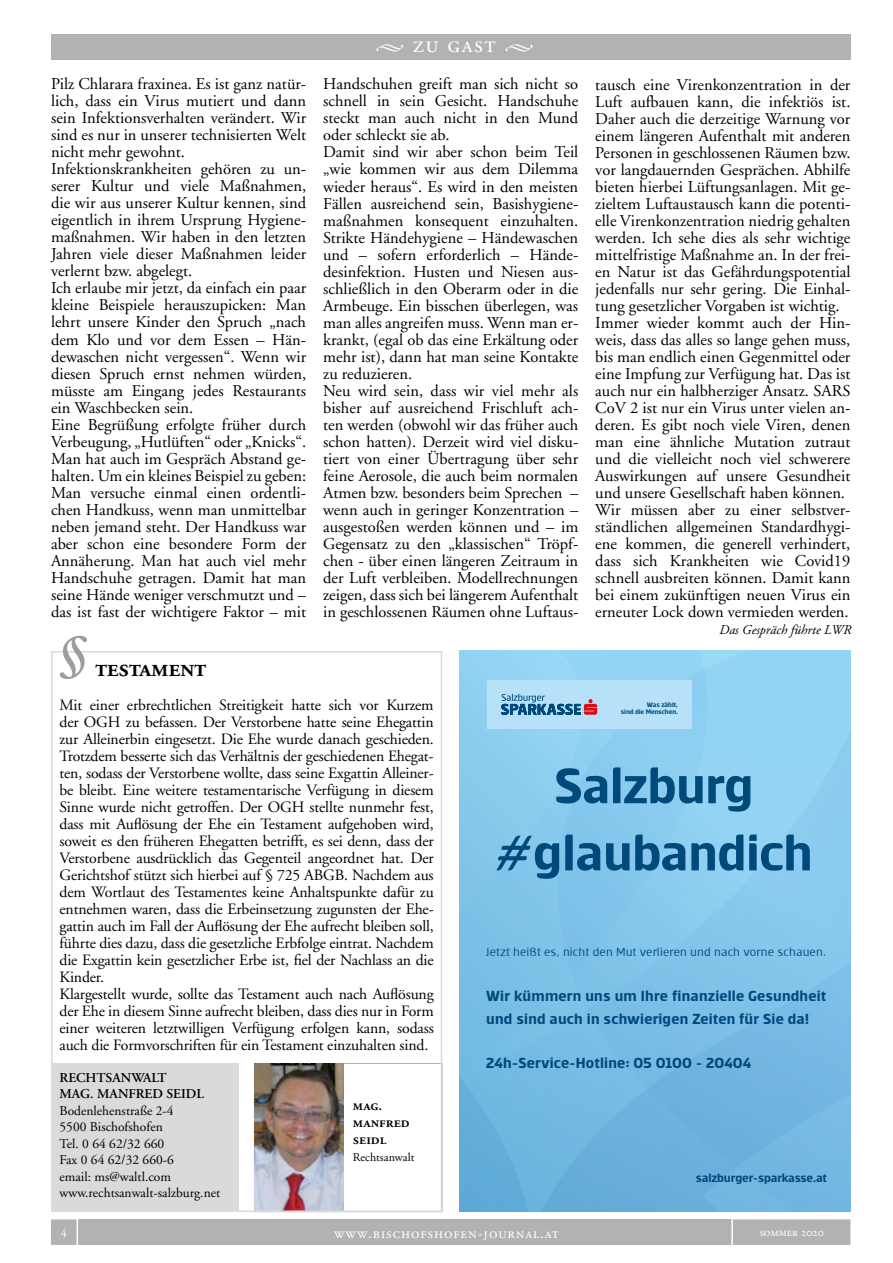
<style>
.page{position:relative;width:893px;height:1263px;background:#fff}
.page>*{position:absolute;margin:0;border:0;box-sizing:border-box;transform-origin:0 0}
.t1{font:700 54.3px/67.2px "Erste";letter-spacing:-.01em;color:#00497b;text-align:center}
.t2{font:600 25.5px "Adobe Garamond Exp";letter-spacing:-.02em;color:#000}
.t3{font:24px "Adobe Garamond Exp";letter-spacing:.06em;color:#fff}
.t4{font:16.5px/17px "Adobe Garamond";color:#000}
.t5{font:700 15.9px/22.4px "Erste";letter-spacing:.01em;color:#00497b}
.t6{font:15.75px/17px "Adobe Garamond";letter-spacing:-.01em;color:#000}
.t7{font:15px "Adobe Garamond Exp";letter-spacing:.06em;color:#fff}
.t8{font:600 15px/17px "Adobe Garamond Exp";color:#000}
.t9{font:13.5px/16.5px "Adobe Garamond";color:#000}
.t10{font:600 13.5px/16.5px "Adobe Garamond";color:#000}
.t11{font:italic 13.5px "Adobe Garamond";color:#000}
.t12{font:12.75px "Erste";letter-spacing:.01em;color:#00497b}
.t13{font:700 12.75px "Erste";letter-spacing:-.015em;color:#00497b}
.t14{font:12px "Adobe Garamond";color:#000}
.t15{font:12px "Adobe Garamond Exp";color:#fff}
.t16{font:12px "Adobe Garamond";color:#fff}
.t17{font:700 7.05px/7.8px "Erste";letter-spacing:-.01em;color:#00497b;text-align:right}
.s1{font-family:"Minion Pro";font-size:18px}
</style>
<div class="page">
<div style="left:51px;top:34px;width:799px;height:26px;background:#b3b2b2"></div>
<div style="left:51px;top:1219px;width:799px;height:26px;background:#b3b2b2"></div>
<svg style="left:51px;top:1219px;width:27px;height:26px"></svg>
<svg style="left:459px;top:651px;width:391px;height:561px;background:#7fc2e8"></svg>
<div style="left:487px;top:679px;width:205px;height:49px;background:#bce4fa"></div>
<svg style="left:501px;top:694px;width:96px;height:21px"></svg>
<svg style="left:459px;top:651px;width:6px;height:4px"></svg>
<svg style="left:731px;top:1219px;width:120px;height:26px"></svg>
<img style="left:254px;top:1063px;width:89px;height:146px">
<div style="left:51px;top:1063px;width:187px;height:149px;background:#dadada"></div>
<div style="left:51px;top:651px;width:391px;height:561px;border:2px solid #dadada"></div>
<svg style="left:59px;top:635px;width:28px;height:44px"></svg>
<h3 class="t3" style="left:375px;top:35px;width:160px"><span class="s1">•</span> zu gast <span class="s1">•</span></h3>
<p class="t4" style="left:51px;top:76px;width:257px">Pilz Chlarara fraxinea. Es ist ganz natür&shy;lich, dass ein Virus mutiert und dann sein Infektionsverhalten verändert. Wir sind es nur in unserer technisierten Welt nicht mehr gewohnt.<br>Infektionskrankheiten gehören zu un&shy;serer Kultur und viele Maßnahmen, die wir aus unserer Kultur kennen, sind eigentlich in ihrem Ursprung Hygiene&shy;maßnahmen. Wir haben in den letzten Jahren viele dieser Maßnahmen leider verlernt bzw. abgelegt.<br>Ich erlaube mir jetzt, da einfach ein paar kleine Beispiele herauszupicken: Man lehrt unsere Kinder den Spruch „nach dem Klo und vor dem Essen – Hän&shy;dewaschen nicht vergessen“. Wenn wir diesen Spruch ernst nehmen würden, müsste am Eingang jedes Restaurants ein Waschbecken sein.<br>Eine Begrüßung erfolgte früher durch Verbeugung, „Hutlüften“ oder „Knicks“.<br>Man hat auch im Gespräch Abstand ge&shy;halten. Um ein kleines Beispiel zu geben:<br>Man versuche einmal einen ordentli&shy;chen Handkuss, wenn man unmittelbar neben jemand steht. Der Handkuss war aber schon eine besondere Form der Annäherung. Man hat auch viel mehr Handschuhe getragen. Damit hat man seine Hände weniger verschmutzt und – das ist fast der wichtigere Faktor – mit</p>
<p class="t4" style="left:323px;top:76px;width:257px">Handschuhen greift man sich nicht so schnell in sein Gesicht. Handschuhe steckt man auch nicht in den Mund oder schleckt sie ab.<br>Damit sind wir aber schon beim Teil „wie kommen wir aus dem Dilemma wieder heraus“. Es wird in den meisten Fällen ausreichend sein, Basishygiene&shy;maßnahmen konsequent einzuhalten.<br>Strikte Händehygiene – Händewaschen und – sofern erforderlich – Hände&shy;desinfektion. Husten und Niesen aus&shy;schließlich in den Oberarm oder in die Armbeuge. Ein bisschen überlegen, was man alles angreifen muss. Wenn man er&shy;krankt, (egal ob das eine Erkältung oder mehr ist), dann hat man seine Kontakte zu reduzieren.<br>Neu wird sein, dass wir viel mehr als bisher auf ausreichend Frischluft ach&shy;ten werden (obwohl wir das früher auch schon hatten). Derzeit wird viel disku&shy;tiert von einer Übertragung über sehr feine Aerosole, die auch beim normalen Atmen bzw. besonders beim Sprechen – wenn auch in geringer Konzentration – ausgestoßen werden können und – im Gegensatz zu den „klassischen“ Tröpf&shy;chen - über einen längeren Zeitraum in der Luft verbleiben. Modellrechnungen zeigen, dass sich bei längerem Aufenthalt in geschlossenen Räumen ohne Luftaus-</p>
<p class="t4" style="left:595px;top:76px;width:257px">tausch eine Virenkonzentration in der Luft aufbauen kann, die infektiös ist.<br>Daher auch die derzeitige Warnung vor einem längeren Aufenthalt mit anderen Personen in geschlossenen Räumen bzw. vor langdauernden Gesprächen. Abhilfe bieten hierbei Lüftungsanlagen. Mit ge&shy;zieltem Luftaustausch kann die potenti&shy;elle Virenkonzentration niedrig gehalten werden. Ich sehe dies als sehr wichtige mittelfristige Maßnahme an. In der frei&shy;en Natur ist das Gefährdungspotential jedenfalls nur sehr gering. Die Einhal&shy;tung gesetzlicher Vorgaben ist wichtig.<br>Immer wieder kommt auch der Hin&shy;weis, dass das alles so lange gehen muss, bis man endlich einen Gegenmittel oder eine Impfung zur Verfügung hat. Das ist auch nur ein halbherziger Ansatz. SARS CoV 2 ist nur ein Virus unter vielen an&shy;deren. Es gibt noch viele Viren, denen man eine ähnliche Mutation zutraut und die vielleicht noch viel schwerere Auswirkungen auf unsere Gesundheit und unsere Gesellschaft haben können.<br>Wir müssen aber zu einer selbstver&shy;ständlichen allgemeinen Standardhygi&shy;ene kommen, die generell verhindert, dass sich Krankheiten wie Covid19 schnell ausbreiten können. Damit kann bei einem zukünftigen neuen Virus ein erneuter Lock down vermieden werden.</p>
<p class="t11" style="left:719px;top:622px;width:133px">Das Gespräch führte LWR</p>
<h2 class="t2" style="left:95px;top:658px;width:113px">testament</h2>
<p class="t6" style="left:60px;top:697px;width:376px">Mit einer erbrechtlichen Streitigkeit hatte sich vor Kurzem der OGH zu befassen. Der Verstorbene hatte seine Ehegattin zur Alleinerbin eingesetzt. Die Ehe wurde danach geschieden.<br>Trotzdem besserte sich das Verhältnis der geschiedenen Ehegat&shy;ten, sodass der Verstorbene wollte, dass seine Exgattin Alleiner&shy;be bleibt. Eine weitere testamentarische Verfügung in diesem Sinne wurde nicht getroffen. Der OGH stellte nunmehr fest, dass mit Auflösung der Ehe ein Testament aufgehoben wird, soweit es den früheren Ehegatten betrifft, es sei denn, dass der Verstorbene ausdrücklich das Gegenteil angeordnet hat. Der Gerichtshof stützt sich hierbei auf § 725 ABGB. Nachdem aus dem Wortlaut des Testamentes keine Anhaltspunkte dafür zu entnehmen waren, dass die Erbeinsetzung zugunsten der Ehe&shy;gattin auch im Fall der Auflösung der Ehe aufrecht bleiben soll, führte dies dazu, dass die gesetzliche Erbfolge eintrat. Nachdem die Exgattin kein gesetzlicher Erbe ist, fiel der Nachlass an die Kinder.<br>Klargestellt wurde, sollte das Testament auch nach Auflösung der Ehe in diesem Sinne aufrecht bleiben, dass dies nur in Form einer weiteren letztwilligen Verfügung erfolgen kann, sodass auch die Formvorschriften für ein Testament einzuhalten sind.</p>
<p class="t10" style="left:60px;top:1069px;width:146px">RECHTSANWALT<br>MAG. MANFRED SEIDL</p>
<p class="t9" style="left:60px;top:1102px;width:162px">Bodenlehenstraße 2-4<br>5500 Bischofshofen<br>Tel. 0 64 62/32 660<br>Fax 0 64 62/32 660-6<br>email: ms@waltl.com www.rechtsanwalt-salzburg.net</p>
<p class="t8" style="left:353px;top:1098px;width:58px">mag. manfred seidl</p>
<p class="t14" style="left:353px;top:1151px;width:63px">Rechtsanwalt</p>
<p class="t17" style="left:621px;top:700px;width:58px">Was zählt,<br>sind die Menschen.</p>
<h1 class="t1" style="left:495px;top:751px;width:319px">Salzburg #glaubandich</h1>
<p class="t12" style="left:486px;top:946px;width:341px">Jetzt heißt es, nicht den Mut verlieren und nach vorne schauen.</p>
<p class="t5" style="left:486px;top:984px;width:342px">Wir kümmern uns um Ihre finanzielle Gesundheit und sind auch in schwierigen Zeiten für Sie da!</p>
<p class="t5" style="left:486px;top:1052px;width:266px">24h-Service-Hotline: 05 0100 - 20404</p>
<p class="t13" style="left:696px;top:1171px;width:133px">salzburger-sparkasse.at</p>
<p class="t16" style="left:61px;top:1226px;width:7px">4</p>
<p class="t7" style="left:334px;top:1227px;width:226px">www.bischofshofen-journal.at</p>
<p class="t15" style="left:759px;top:1228px;width:66px">sommer 2020</p>
</div>
